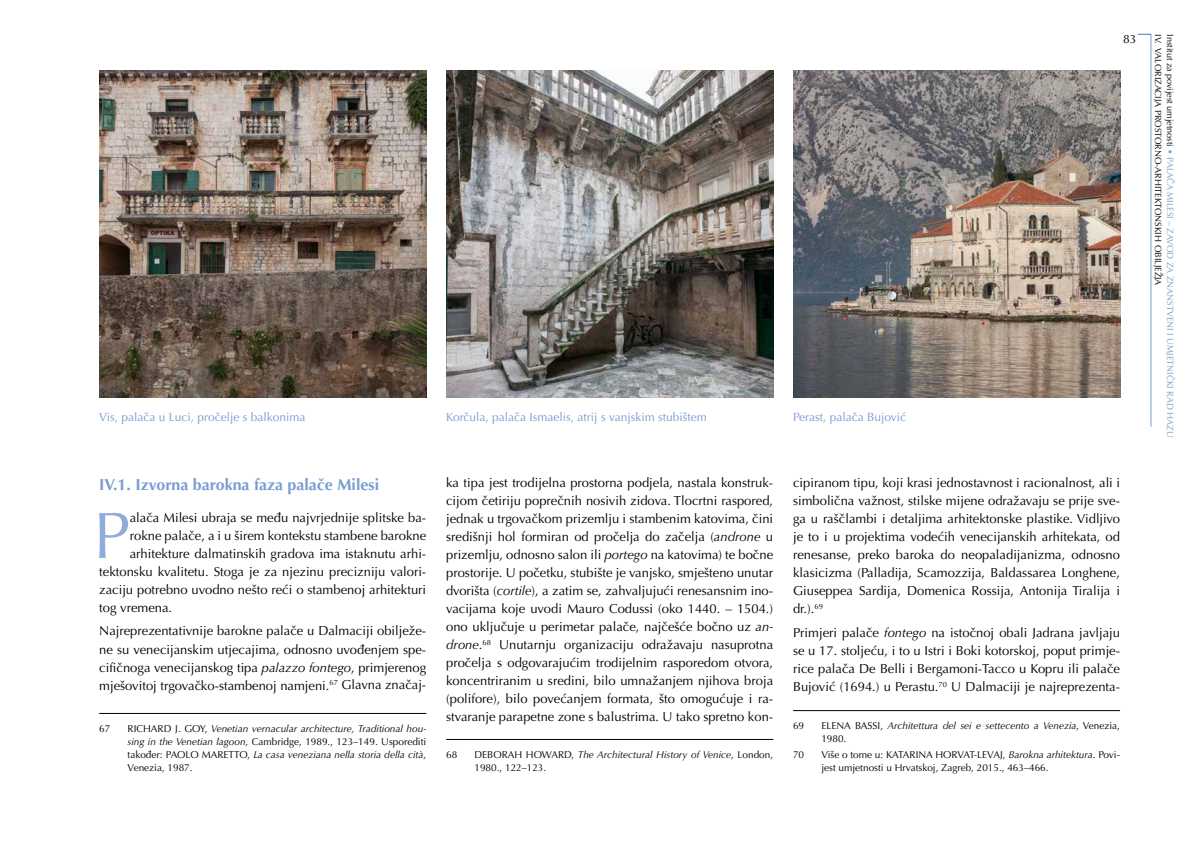
<style>
.page{position:relative;width:1191px;height:842px;background:#fff}
.page>*{position:absolute;margin:0;border:0;box-sizing:border-box;transform-origin:0 0}
.t1{font:65.6px "Optima LT Pro";color:#91acda}
.t2{font:700 16px "Optima LT Pro";color:#799cd2}
.t3{font:13px/18px "Optima LT Pro";color:#000;text-align:justify}
.t4{font:12px "Optima LT Pro";color:#799cd2}
.t5{font:12px "Optima LT Pro";color:#000}
.t6{font:italic 10px/13px "Optima LT Pro";color:#000;text-align:justify}
.t7{font:10px/13px "Optima LT Pro";color:#000}
.t8{font:9px/11.8px "Optima LT Pro";color:#000}
.s1{color:#799cd2}
.s2{font-style:italic}
.s3{font-style:normal}
</style>
<div class="page">
<hr style="left:1150px;top:34px;width:1px;height:393px;background:#799cd2">
<svg style="left:1137px;top:34px;width:14px;height:1px"></svg>
<hr style="left:99px;top:713px;width:327px;height:1px;background:#000">
<hr style="left:446px;top:739px;width:327px;height:1px;background:#000">
<hr style="left:793px;top:710px;width:327px;height:1px;background:#000">
<img style="left:446px;top:71px;width:327px;height:327px">
<img style="left:99px;top:71px;width:327px;height:327px">
<img style="left:793px;top:71px;width:327px;height:327px">
<p class="t4" style="left:99px;top:409px;width:208px">Vis, palača u Luci, pročelje s balkonima</p>
<p class="t4" style="left:446px;top:409px;width:262px">Korčula, palača Ismaelis, atrij s vanjskim stubištem</p>
<p class="t4" style="left:793px;top:409px;width:115px">Perast, palača Bujović</p>
<p class="t5" style="left:1123px;top:31px;width:15px">83</p>
<p class="t8" style="left:1176px;top:34px;width:405px;rotate:90deg">Institut za povijest umjetnosti <span class="s1">• PALAČA MILESI – ZAVOD ZA ZNANSTVENI I UMJETNIČKI RAD HAZU<br></span>IV. VALORIZACIJA PROSTORNO‑ARHITEKTONSKIH OBILJEŽJA</p>
<p class="t2" style="left:99px;top:474px;width:281px">IV.1. Izvorna barokna faza palače Milesi</p>
<h1 class="t1" style="left:93px;top:494px;width:38px">P</h1>
<p class="t3" style="left:130px;top:508px;width:298px">alača Milesi ubraja se među najvrjednije splitske ba-</p>
<p class="t3" style="left:130px;top:526px;width:298px">rokne palače, a i u širem kontekstu stambene barokne</p>
<p class="t3" style="left:130px;top:544px;width:298px">arhitekture dalmatinskih gradova ima istaknutu arhi-</p>
<p class="t3" style="left:99px;top:562px;width:328px">tektonsku kvalitetu. Stoga je za njezinu precizniju valori-</p>
<p class="t3" style="left:99px;top:580px;width:328px">zaciju potrebno uvodno nešto reći o stambenoj arhitekturi</p>
<p class="t3" style="left:99px;top:598px;width:74px">tog vremena.</p>
<p class="t3" style="left:99px;top:622px;width:328px">Najreprezentativnije barokne palače u Dalmaciji obilježe&shy;ne su venecijanskim utjecajima, odnosno uvođenjem spe&shy;cifičnoga venecijanskog tipa <span class="s2">palazzo fontego</span>, primjerenog mješovitoj trgovačko-stambenoj namjeni.<sup>67</sup> Glavna značaj-</p>
<p class="t7" style="left:99px;top:722px;width:13px">67</p>
<p class="t6" style="left:128px;top:722px;width:300px"><span class="s3">RICHARD J. GOY,</span> Venetian vernacular architecture, Traditional hou&shy;sing in the Venetian lagoon<span class="s3">, Cambridge, 1989., 123–149. Usporediti također: PAOLO MARETTO,</span> La casa veneziana nella storia della cità<span class="s3">, Venezia, 1987.</span></p>
<p class="t3" style="left:446px;top:474px;width:328px">ka tipa jest trodijelna prostorna podjela, nastala konstruk&shy;cijom četiriju poprečnih nosivih zidova. Tlocrtni raspored, jednak u trgovačkom prizemlju i stambenim katovima, čini središnji hol formiran od pročelja do začelja (<span class="s2">androne</span> u prizemlju, odnosno salon ili <span class="s2">portego</span> na katovima) te bočne prostorije. U početku, stubište je vanjsko, smješteno unutar dvorišta (<span class="s2">cortile</span>), a zatim se, zahvaljujući renesansnim ino&shy;vacijama koje uvodi Mauro Codussi (oko 1440. – 1504.) ono uključuje u perimetar palače, najčešće bočno uz <span class="s2">an&shy;drone</span>.<sup>68</sup> Unutarnju organizaciju odražavaju nasuprotna pročelja s odgovarajućim trodijelnim rasporedom otvora, koncentriranim u sredini, bilo umnažanjem njihova broja (polifore), bilo povećanjem formata, što omogućuje i ra&shy;stvaranje parapetne zone s balustrima. U tako spretno kon-</p>
<p class="t7" style="left:446px;top:748px;width:13px">68</p>
<p class="t7" style="left:474px;top:748px;width:300px">DEBORAH HOWARD, <span class="s2">The Architectural History of Venice</span>, London,<br>1980., 122–123.</p>
<p class="t3" style="left:793px;top:474px;width:328px">cipiranom tipu, koji krasi jednostavnost i racionalnost, ali i simbolična važnost, stilske mijene odražavaju se prije sve&shy;ga u raščlambi i detaljima arhitektonske plastike. Vidljivo je to i u projektima vodećih venecijanskih arhitekata, od renesanse, preko baroka do neopaladijanizma, odnosno klasicizma (Palladija, Scamozzija, Baldassarea Longhene, Giuseppea Sardija, Domenica Rossija, Antonija Tiralija i dr.).<sup>69</sup></p>
<p class="t3" style="left:793px;top:624px;width:328px">Primjeri palače <span class="s2">fontego</span> na istočnoj obali Jadrana javljaju se u 17. stoljeću, i to u Istri i Boki kotorskoj, poput primje&shy;rice palača De Belli i Bergamoni-Tacco u Kopru ili palače Bujović (1694.) u Perastu.<sup>70</sup> U Dalmaciji je najreprezenta-</p>
<p class="t7" style="left:793px;top:719px;width:13px">69</p>
<p class="t6" style="left:821px;top:719px;width:300px"><span class="s3">ELENA BASSI,</span> Architettura del sei e settecento a Venezia<span class="s3">, Venezia,<br>1980.</span></p>
<p class="t7" style="left:793px;top:748px;width:13px">70</p>
<p class="t7" style="left:821px;top:748px;width:300px">Više o tome u: KATARINA HORVAT-LEVAJ, <span class="s2">Barokna arhitektura</span>. Povi&shy;jest umjetnosti u Hrvatskoj, Zagreb, 2015., 463–466.</p>
</div>
